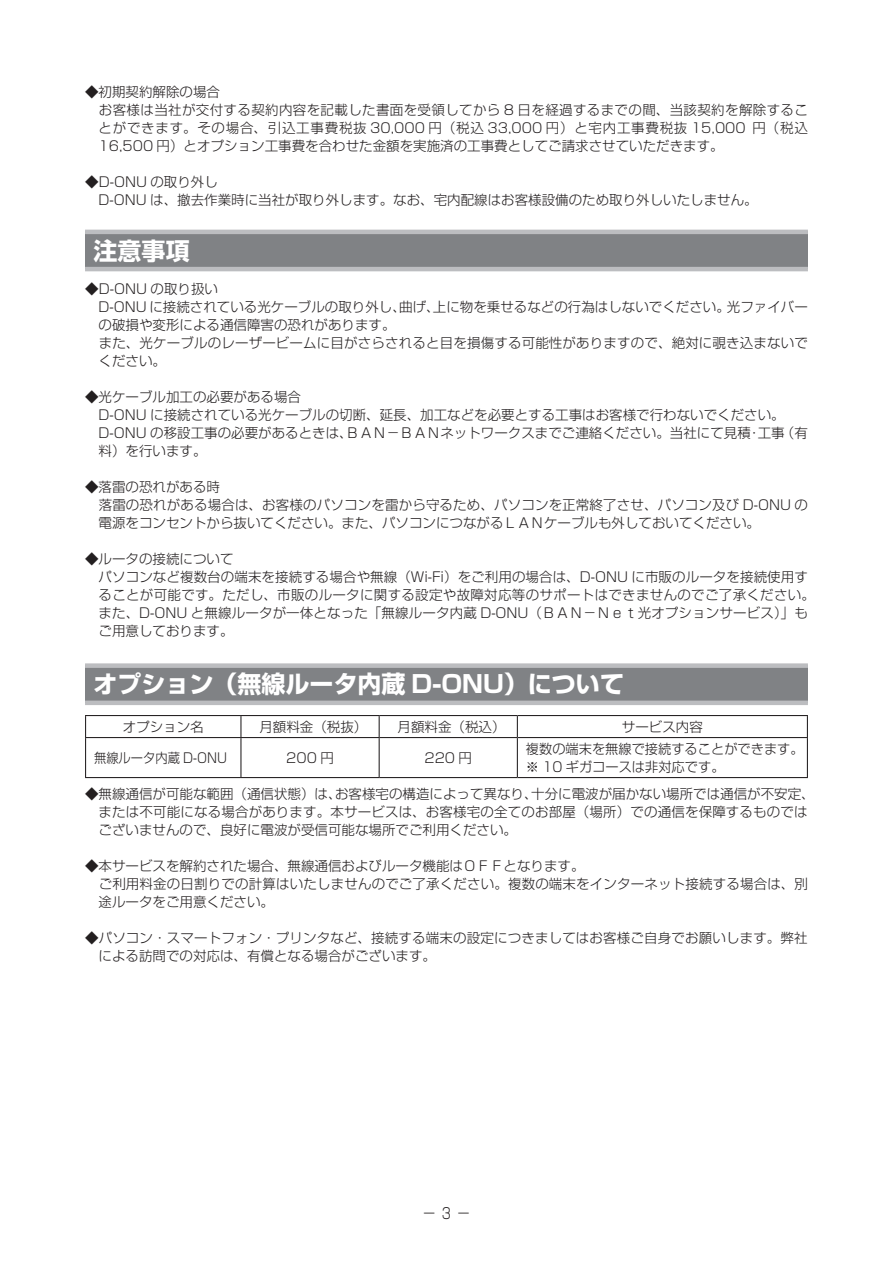
<style>
.page{position:relative;width:893px;height:1263px;background:#fff}
.page>*{position:absolute;margin:0;border:0;box-sizing:border-box;transform-origin:0 0}
.t1{font:700 24px "Shin Go Pr 6";color:#fff}
.t2{font:300 15px "Shin Go Pr 6";color:#231f20}
.t3{font:300 13.5px/18px "Shin Go Pr 6";color:#231f20}
.t4{font:300 13.5px "Shin Go Pr 6";letter-spacing:.055em;color:#231f20}
.t5{font:300 13.5px "Shin Go Pr 6";letter-spacing:.025em;color:#231f20}
.t6{font:300 13.5px "Shin Go Pr 6";letter-spacing:.02em;color:#231f20}
.t7{font:300 13.5px "Shin Go Pr 6";color:#231f20;scale:.91 1}
</style>
<div class="page">
<div style="left:85px;top:232px;width:723px;height:37px;background:#808285"></div>
<hr style="left:85px;top:267px;width:723px;height:4px;background:#bcbdc0">
<hr style="left:85px;top:230px;width:723px;height:4px;background:#bcbdc0">
<div style="left:85px;top:666px;width:723px;height:37px;background:#808285"></div>
<hr style="left:85px;top:701px;width:723px;height:4px;background:#bcbdc0">
<div style="left:85px;top:663px;width:723px;height:5px;background:#bcbdc0"></div>
<hr style="left:85px;top:715px;width:156px;height:1px;background:#231f20">
<svg style="left:85px;top:716px;width:1px;height:21px"></svg>
<hr style="left:241px;top:715px;width:138px;height:1px;background:#231f20">
<svg style="left:240px;top:716px;width:1px;height:21px"></svg>
<hr style="left:379px;top:715px;width:138px;height:1px;background:#231f20">
<svg style="left:379px;top:716px;width:1px;height:21px"></svg>
<hr style="left:517px;top:715px;width:291px;height:1px;background:#231f20">
<svg style="left:517px;top:716px;width:1px;height:21px"></svg>
<svg style="left:807px;top:716px;width:1px;height:21px"></svg>
<hr style="left:85px;top:737px;width:156px;height:1px;background:#231f20">
<hr style="left:85px;top:738px;width:1px;height:39px;background:#231f20">
<hr style="left:241px;top:737px;width:138px;height:1px;background:#231f20">
<hr style="left:240px;top:738px;width:1px;height:39px;background:#231f20">
<hr style="left:379px;top:737px;width:138px;height:1px;background:#231f20">
<hr style="left:379px;top:738px;width:1px;height:39px;background:#231f20">
<hr style="left:517px;top:737px;width:291px;height:1px;background:#231f20">
<hr style="left:517px;top:738px;width:1px;height:39px;background:#231f20">
<hr style="left:807px;top:738px;width:1px;height:39px;background:#231f20">
<hr style="left:85px;top:777px;width:156px;height:1px;background:#231f20">
<hr style="left:241px;top:777px;width:138px;height:1px;background:#231f20">
<hr style="left:379px;top:777px;width:138px;height:1px;background:#231f20">
<hr style="left:517px;top:777px;width:291px;height:1px;background:#231f20">
<p class="t3" style="left:85px;top:82px;width:136px">◆初期契約解除の場合</p>
<p class="t5" style="left:85px;top:99px;width:724px">　お客様は当社が交付する契約内容を記載した書面を受領してから 8 日を経過するまでの間、当該契約を解除するこ</p>
<p class="t4" style="left:99px;top:117px;width:711px">とができます。その場合、引込工事費税抜 30,000 円（税込 33,000 円）と宅内工事費税抜 15,000 円（税込</p>
<p class="t3" style="left:99px;top:136px;width:627px">16,500 円）とオプション工事費を合わせた金額を実施済の工事費としてご請求させていただきます。</p>
<p class="t3" style="left:85px;top:172px;width:674px">◆D-ONU の取り外し<br>　D-ONU は、撤去作業時に当社が取り外します。なお、宅内配線はお客様設備のため取り外しいたしません。</p>
<h1 class="t1" style="left:94px;top:231px;width:97px">注意事項</h1>
<p class="t3" style="left:85px;top:279px;width:135px">◆D-ONU の取り扱い</p>
<p class="t3" style="left:85px;top:297px;width:724px">　D-ONU に接続されている光ケーブルの取り外し、曲げ、上に物を乗せるなどの行為はしないでください。光ファイバー</p>
<p class="t3" style="left:99px;top:315px;width:298px">の破損や変形による通信障害の恐れがあります。</p>
<p class="t3" style="left:85px;top:333px;width:724px">　また、光ケーブルのレーザービームに目がさらされると目を損傷する可能性がありますので、絶対に覗き込まないで</p>
<p class="t3" style="left:99px;top:351px;width:69px">ください。</p>
<p class="t3" style="left:85px;top:387px;width:217px">◆光ケーブル加工の必要がある場合</p>
<p class="t3" style="left:85px;top:405px;width:701px">　D-ONU に接続されている光ケーブルの切断、延長、加工などを必要とする工事はお客様で行わないでください。</p>
<p class="t3" style="left:85px;top:423px;width:724px">　D-ONU の移設工事の必要があるときは、ＢＡＮ－ＢＡＮネットワークスまでご連絡ください。当社にて見積・工事（有</p>
<p class="t3" style="left:99px;top:441px;width:109px">料）を行います。</p>
<p class="t3" style="left:85px;top:477px;width:136px">◆落雷の恐れがある時</p>
<p class="t3" style="left:85px;top:495px;width:724px">　落雷の恐れがある場合は、お客様のパソコンを雷から守るため、パソコンを正常終了させ、パソコン及び D-ONU の</p>
<p class="t3" style="left:99px;top:513px;width:663px">電源をコンセントから抜いてください。また、パソコンにつながるＬＡＮケーブルも外しておいてください。</p>
<p class="t3" style="left:85px;top:549px;width:150px">◆ルータの接続について</p>
<p class="t3" style="left:85px;top:567px;width:724px">　パソコンなど複数台の端末を接続する場合や無線（Wi-Fi）をご利用の場合は、D-ONU に市販のルータを接続使用す</p>
<p class="t6" style="left:99px;top:584px;width:718px">ることが可能です。ただし、市販のルータに関する設定や故障対応等のサポートはできませんのでご了承ください。</p>
<p class="t3" style="left:99px;top:603px;width:711px">また、D-ONU と無線ルータが一体となった「無線ルータ内蔵 D-ONU（ＢＡＮ－Ｎｅｔ光オプションサービス）」も</p>
<p class="t3" style="left:99px;top:621px;width:136px">ご用意しております。</p>
<h1 class="t1" style="left:94px;top:665px;width:532px">オプション（無線ルータ内蔵 D-ONU）について</h1>
<p class="t3" style="left:123px;top:716px;width:82px">オプション名</p>
<p class="t3" style="left:259px;top:716px;width:109px">月額料金（税抜）</p>
<p class="t3" style="left:398px;top:716px;width:109px">月額料金（税込）</p>
<p class="t3" style="left:622px;top:716px;width:82px">サービス内容</p>
<p class="t7" style="left:94px;top:746px;width:148px">無線ルータ内蔵 D-ONU</p>
<p class="t3" style="left:286px;top:747px;width:49px">200 円</p>
<p class="t3" style="left:424px;top:747px;width:49px">220 円</p>
<p class="t3" style="left:526px;top:738px;width:279px">複数の端末を無線で接続することができます。※ 10 ギガコースは非対応です。</p>
<p class="t3" style="left:99px;top:784px;width:718px;text-indent:-14px">◆無線通信が可能な範囲（通信状態）は、お客様宅の構造によって異なり、十分に電波が届かない場所では通信が不安定、または不可能になる場合があります。本サービスは、お客様宅の全てのお部屋（場所）での通信を保障するものではございませんので、良好に電波が受信可能な場所でご利用ください。</p>
<p class="t3" style="left:85px;top:856px;width:501px">◆本サービスを解約された場合、無線通信およびルータ機能はＯＦＦとなります。</p>
<p class="t3" style="left:85px;top:874px;width:724px">　ご利用料金の日割りでの計算はいたしませんのでご了承ください。複数の端末をインターネット接続する場合は、別</p>
<p class="t3" style="left:99px;top:892px;width:177px">途ルータをご用意ください。</p>
<p class="t3" style="left:99px;top:928px;width:711px;text-indent:-14px">◆パソコン・スマートフォン・プリンタなど、接続する端末の設定につきましてはお客様ご自身でお願いします。弊社による訪問での対応は、有償となる場合がございます。</p>
<p class="t2" style="left:422px;top:1201px;width:51px">－ 3 －</p>
</div>
